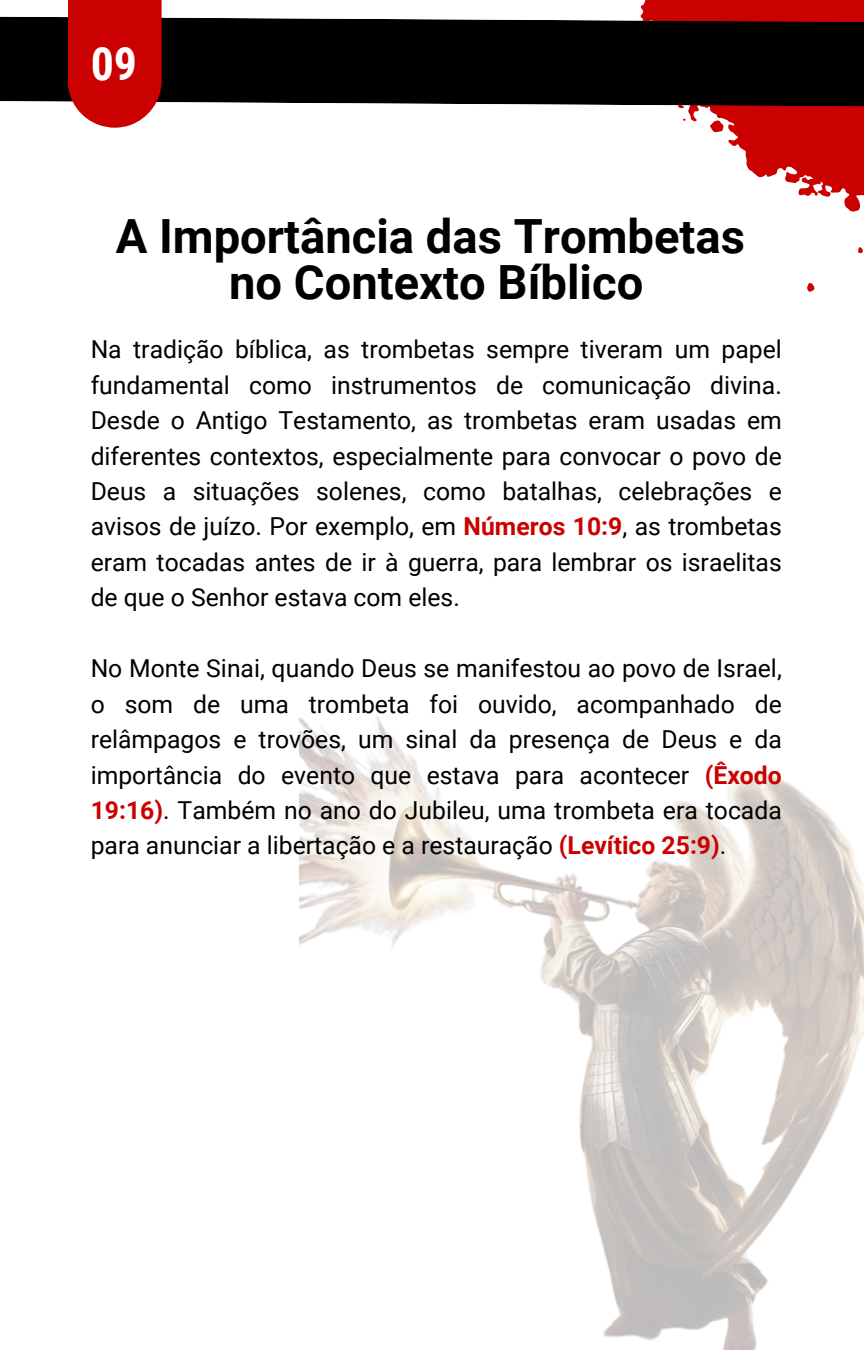
<style>
.page{position:relative;width:864px;height:1350px;background:#fff}
.page>*{position:absolute;margin:0;border:0;box-sizing:border-box;transform-origin:0 0}
.t1{font:700 47.25px/45.4px "Roboto";color:#000;text-align:center}
.t2{font:700 45.9px "Roboto Condensed";color:#fff}
.t3{font:24.75px/35.6px "Roboto";color:#000;text-align:justify}
.s1{font-weight:700;color:#cb0000}
</style>
<div class="page">
<img style="left:300px;top:716px;width:564px;height:634px">
<svg style="left:640px;top:0;width:224px;height:212px;fill:#cb0101"></svg>
<svg style="left:709px;top:118px;width:17px;height:18px"></svg>
<svg style="left:807px;top:283px;width:8px;height:9px"></svg>
<svg style="left:858px;top:247px;width:5px;height:7px"></svg>
<svg style="left:677px;top:107px;width:8px;height:4px"></svg>
<svg style="left:682px;top:117px;width:5px;height:5px"></svg>
<svg style="left:0;top:16px;width:864px;height:91px;background:#110d0d"></svg>
<svg style="left:68px;top:0;width:94px;height:128px;background:#cd1313"></svg>
<h1 class="t2" style="left:91px;top:38px;width:48px">09</h1>
<p class="t1" style="left:116px;top:214px;width:631px">A Importância das Trombetas no Contexto Bíblico</p>
<p class="t3" style="left:91px;top:332px;width:693px">Na tradição bíblica, as trombetas sempre tiveram um papel fundamental como instrumentos de comunicação divina.<br>Desde o Antigo Testamento, as trombetas eram usadas em diferentes contextos, especialmente para convocar o povo de Deus a situações solenes, como batalhas, celebrações e avisos de juízo. Por exemplo, em <span class="s1">Números 10:9</span>, as trombetas eram tocadas antes de ir à guerra, para lembrar os israelitas de que o Senhor estava com eles.</p>
<p class="t3" style="left:91px;top:651px;width:693px">No Monte Sinai, quando Deus se manifestou ao povo de Israel, o som de uma trombeta foi ouvido, acompanhado de relâmpagos e trovões, um sinal da presença de Deus e da importância do evento que estava para acontecer <span class="s1">(Êxodo 19:16)</span>. Também no ano do Jubileu, uma trombeta era tocada para anunciar a libertação e a restauração <span class="s1">(Levítico 25:9)</span>.</p>
</div>
